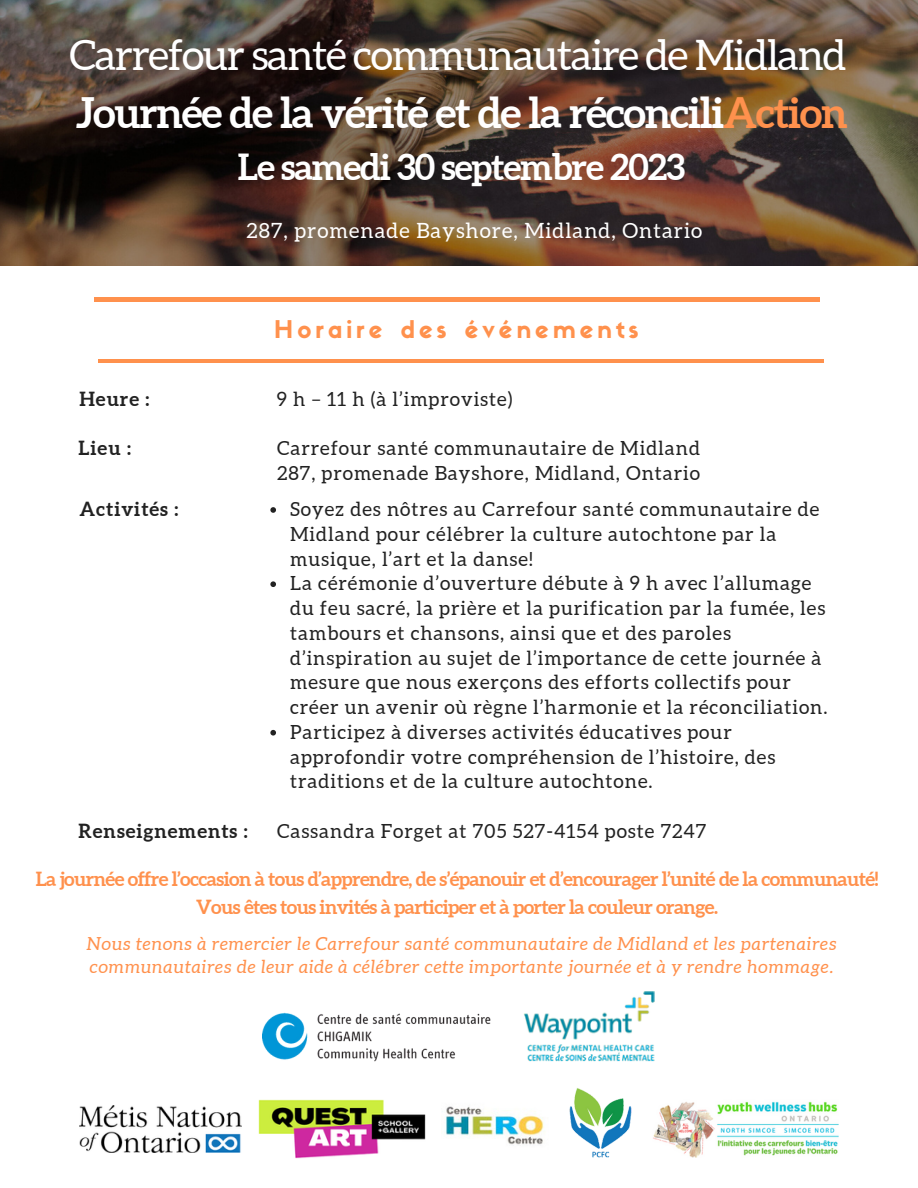
<style>
.page{position:relative;width:918px;height:1188px;background:#fff}
.page>*{position:absolute;margin:0;border:0;box-sizing:border-box;transform-origin:0 0}
.t1{font:700 42px "Aleo";letter-spacing:-.03em;color:#fff}
.t2{font:42px "Aleo";letter-spacing:-.03em;color:#fff}
.t3{font:700 36px "Aleo";letter-spacing:-.03em;color:#fff}
.t4{font:24px "Sifonn Basic";letter-spacing:.17em;color:#ff914d}
.t5{font:21px "Aleo";letter-spacing:.05em;color:#fff}
.t6{font:19.5px/24.8px "Aleo";letter-spacing:.05em;color:#222}
.t7{font:700 19.5px "Aleo";letter-spacing:-.03em;color:#ff914d}
.t8{font:700 19.5px "Aleo";letter-spacing:.05em;color:#222}
.t9{font:italic 18px/22.5px "Aleo";letter-spacing:.05em;color:#ff914d}
.s1{color:#ff914d}
</style>
<div class="page">
<img style="left:0;top:0;width:918px;height:265px">
<hr style="left:95px;top:298px;width:725px;height:3px;background:#ff914d">
<hr style="left:98px;top:359px;width:726px;height:4px;background:#ff914d">
<img style="left:263px;top:1013px;width:228px;height:48px">
<img style="left:524px;top:991px;width:131px;height:71px">
<svg style="left:270px;top:507px;width:6px;height:6px"></svg>
<svg style="left:270px;top:581px;width:6px;height:6px"></svg>
<svg style="left:270px;top:730px;width:6px;height:6px"></svg>
<img style="left:653px;top:1101px;width:185px;height:56px">
<img style="left:445px;top:1106px;width:99px;height:39px">
<img style="left:569px;top:1088px;width:63px;height:70px">
<img style="left:259px;top:1100px;width:166px;height:58px">
<img style="left:79px;top:1105px;width:162px;height:48px">
<p class="t2" style="left:69px;top:31px;width:778px">Carrefour santé communautaire de Midland</p>
<p class="t1" style="left:76px;top:89px;width:774px">Journée de la vérité et de la réconcili<span class="s1">Action</span></p>
<p class="t3" style="left:238px;top:146px;width:449px">Le samedi 30 septembre 2023</p>
<p class="t5" style="left:247px;top:219px;width:457px">287, promenade Bayshore, Midland, Ontario</p>
<p class="t4" style="left:274px;top:320px;width:366px">Horaire des événements</p>
<p class="t8" style="left:79px;top:388px;width:72px">Heure :</p>
<p class="t6" style="left:277px;top:387px;width:237px">9 h – 11 h (à l’improviste)</p>
<p class="t6" style="left:277px;top:435px;width:424px">Carrefour santé communautaire de Midland</p>
<p class="t6" style="left:277px;top:460px;width:425px">287, promenade Bayshore, Midland, Ontario</p>
<p class="t8" style="left:79px;top:498px;width:101px">Activités :</p>
<p class="t8" style="left:79px;top:437px;width:54px">Lieu :</p>
<p class="t6" style="left:290px;top:497px;width:531px">Soyez des nôtres au Carrefour santé communautaire de<br>Midland pour célébrer la culture autochtone par la musique, l’art et la danse!</p>
<p class="t6" style="left:290px;top:571px;width:539px">La cérémonie d’ouverture débute à 9 h avec l’allumage du feu sacré, la prière et la purification par la fumée, les tambours et chansons, ainsi que et des paroles d’inspiration au sujet de l’importance de cette journée à mesure que nous exerçons des efforts collectifs pour créer un avenir où règne l’harmonie et la réconciliation.</p>
<p class="t6" style="left:290px;top:720px;width:487px">Participez à diverses activités éducatives pour approfondir votre compréhension de l’histoire, des traditions et de la culture autochtone.</p>
<p class="t8" style="left:79px;top:820px;width:171px">Renseignements :</p>
<p class="t6" style="left:277px;top:819px;width:431px">Cassandra Forget at 705 527-4154 poste 7247</p>
<p class="t7" style="left:36px;top:868px;width:844px">La journée offre l’occasion à tous d’apprendre, de s’épanouir et d’encourager l’unité de la communauté!</p>
<p class="t7" style="left:196px;top:896px;width:523px">Vous êtes tous invités à participer et à porter la couleur orange.</p>
<p class="t9" style="left:87px;top:933px;width:751px">Nous tenons à remercier le Carrefour santé communautaire de Midland et les partenaires communautaires de leur aide à célébrer cette importante journée et à y rendre hommage.</p>
</div>
